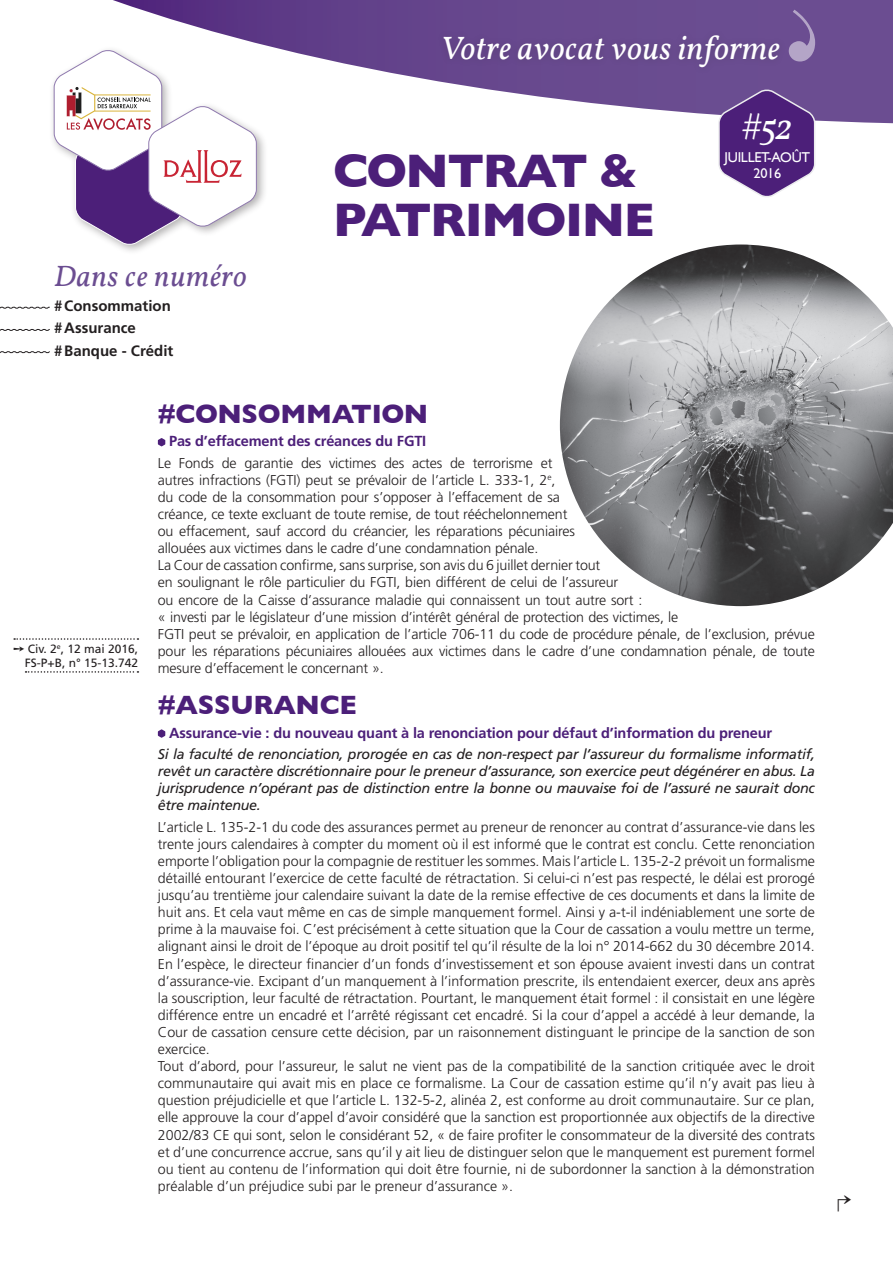
<style>
.page{position:relative;width:893px;height:1263px;background:#fff}
.page>*{position:absolute;margin:0;border:0;box-sizing:border-box;transform-origin:0 0}
._1-intro_titre{font:700 48px/49.5px "Gill Sans";letter-spacing:-.03em;color:#4c1f79}
.t1{font:italic 36px "Vollkorn";color:#fff}
._2-intro_votre_avoca{font:italic 33px "Vollkorn";letter-spacing:.01em;color:#fff}
._3-dans_cenuméro{font:italic 30px "Vollkorn";letter-spacing:.02em;color:#6b4d91}
.t2{font:28.8px "MS Mincho";color:#231f20}
._1-texte_titre{font:700 27px "Gill Sans";letter-spacing:-.01em;color:#4c1f79}
._4-intro_partie{font:700 15px "Frutiger";color:#231f20}
._2-texte_sous_titre{font:700 14.55px "Frutiger";letter-spacing:-.01em;color:#4c1f79}
._6-texte_texte{font:300 14.25px/17.1px "Frutiger";letter-spacing:-.01em;color:#231f20;text-align:justify}
._4-texte_chapo{font:italic 14.25px/17.1px "Frutiger";letter-spacing:-.02em;color:#231f20;text-align:justify}
.t3{font:14.25px/16.2px "Gill Sans";letter-spacing:-.02em;color:#fff;text-align:center}
._3-texte_source{font:12px/14.4px "Frutiger";color:#231f20;text-align:right}
</style>
<div class="page">
<svg style="left:0;top:351px;width:50px;height:2px"></svg>
<svg style="left:0;top:329px;width:50px;height:2px"></svg>
<svg style="left:0;top:306px;width:50px;height:3px"></svg>
<svg style="left:113px;top:0;width:780px;height:123px"></svg>
<div style="left:437px;top:29px;width:350px;height:46px;background:#67498d"></div>
<svg style="left:717px;top:88px;width:99px;height:109px;background:#6c4991"></svg>
<svg style="left:158px;top:438px;width:7px;height:8px"></svg>
<svg style="left:158px;top:729px;width:7px;height:9px"></svg>
<svg style="left:14px;top:638px;width:124px;height:2px"></svg>
<svg style="left:26px;top:671px;width:112px;height:2px"></svg>
<div style="left:49px;top:46px;width:219px;height:210px;background:#231f20;opacity:.35"></div>
<svg style="left:54px;top:50px;width:203px;height:195px"></svg>
<img style="left:560px;top:244px;width:333px;height:362px">
<svg style="left:789px;top:10px;width:26px;height:52px"></svg>
<p class="_2-intro_votre_avoca" style="left:440px;top:28px;width:341px">Votre avocat vous informe</p>
<p class="_3-dans_cenuméro" style="left:54px;top:258px;width:194px">Dans ce numéro</p>
<p class="_4-intro_partie" style="left:54px;top:297px;width:118px">#Consommation</p>
<p class="_4-intro_partie" style="left:54px;top:319px;width:83px">#Assurance</p>
<p class="_4-intro_partie" style="left:54px;top:342px;width:121px">#Banque - Crédit</p>
<p class="_1-intro_titre" style="left:333px;top:145px;width:323px">CONTRAT &amp;<br>PATRIMOINE</p>
<p class="t1" style="left:741px;top:105px;width:52px">#52</p>
<p class="t3" style="left:724px;top:149px;width:87px">JUILLET-AOÛT<br>2016</p>
<p class="_3-texte_source" style="left:13px;top:641px;width:126px">➙ Civ. 2<sup>e</sup>, 12 mai 2016,<br>FS-P+B, n° 15-13.742</p>
<p class="_1-texte_titre" style="left:158px;top:392px;width:272px">#CONSOMMATION</p>
<p class="_2-texte_sous_titre" style="left:169px;top:433px;width:259px">Pas d’effacement des créances du FGTI</p>
<p class="_6-texte_texte" style="left:158px;top:454px;width:419px;text-align:left">Le Fonds de garantie des victimes des actes de terrorisme et autres infractions (FGTI) peut se prévaloir de l’article L. 333-1, 2<sup>e</sup>,<br>du code de la consommation pour s’opposer à l’effacement de sa créance, ce texte excluant de toute remise, de tout rééchelonnement ou effacement, sauf accord du créancier, les réparations pécuniaires allouées aux victimes dans le cadre d’une condamnation pénale.</p>
<p class="_6-texte_texte" style="left:158px;top:557px;width:659px;text-align:left">La Cour de cassation confirme, sans surprise, son avis du 6 juillet dernier tout<br>en soulignant le rôle particulier du FGTI, bien différent de celui de l’assureur<br>ou encore de la Caisse d’assurance maladie qui connaissent un tout autre sort :<br>« investi par le législateur d’une mission d’intérêt général de protection des victimes, le<br>FGTI peut se prévaloir, en application de l’article 706-11 du code de procédure pénale, de l’exclusion, prévue pour les réparations pécuniaires allouées aux victimes dans le cadre d’une condamnation pénale, de toute mesure d’effacement le concernant ».</p>
<p class="_1-texte_titre" style="left:158px;top:683px;width:201px">#ASSURANCE</p>
<p class="_2-texte_sous_titre" style="left:169px;top:724px;width:605px">Assurance-vie : du nouveau quant à la renonciation pour défaut d’information du preneur</p>
<p class="_4-texte_chapo" style="left:158px;top:746px;width:659px">Si la faculté de renonciation, prorogée en cas de non-respect par l’assureur du formalisme informatif, revêt un caractère discrétionnaire pour le preneur d’assurance, son exercice peut dégénérer en abus. La jurisprudence n’opérant pas de distinction entre la bonne ou mauvaise foi de l’assuré ne saurait donc être maintenue.</p>
<p class="_6-texte_texte" style="left:158px;top:818px;width:659px">L’article L. 135-2-1 du code des assurances permet au preneur de renoncer au contrat d’assurance-vie dans les trente jours calendaires à compter du moment où il est informé que le contrat est conclu. Cette renonciation emporte l’obligation pour la compagnie de restituer les sommes. Mais l’article L. 135-2-2 prévoit un formalisme détaillé entourant l’exercice de cette faculté de rétractation. Si celui-ci n’est pas respecté, le délai est prorogé jusqu’au trentième jour calendaire suivant la date de la remise effective de ces documents et dans la limite de huit ans. Et cela vaut même en cas de simple manquement formel. Ainsi y a-t-il indéniablement une sorte de prime à la mauvaise foi. C’est précisément à cette situation que la Cour de cassation a voulu mettre un terme, alignant ainsi le droit de l’époque au droit positif tel qu’il résulte de la loi n° 2014-662 du 30 décembre 2014.</p>
<p class="_6-texte_texte" style="left:158px;top:955px;width:659px">En l’espèce, le directeur financier d’un fonds d’investissement et son épouse avaient investi dans un contrat d’assurance-vie. Excipant d’un manquement à l’information prescrite, ils entendaient exercer, deux ans après la souscription, leur faculté de rétractation. Pourtant, le manquement était formel : il consistait en une légère différence entre un encadré et l’arrêté régissant cet encadré. Si la cour d’appel a accédé à leur demande, la Cour de cassation censure cette décision, par un raisonnement distinguant le principe de la sanction de son exercice.</p>
<p class="_6-texte_texte" style="left:158px;top:1058px;width:659px">Tout d’abord, pour l’assureur, le salut ne vient pas de la compatibilité de la sanction critiquée avec le droit communautaire qui avait mis en place ce formalisme. La Cour de cassation estime qu’il n’y avait pas lieu à question préjudicielle et que l’article L. 132-5-2, alinéa 2, est conforme au droit communautaire. Sur ce plan, elle approuve la cour d’appel d’avoir considéré que la sanction est proportionnée aux objectifs de la directive 2002/83 CE qui sont, selon le considérant 52, « de faire profiter le consommateur de la diversité des contrats et d’une concurrence accrue, sans qu’il y ait lieu de distinguer selon que le manquement est purement formel ou tient au contenu de l’information qui doit être fournie, ni de subordonner la sanction à la démonstration préalable d’un préjudice subi par le preneur d’assurance ».</p>
<p class="t2" style="left:851px;top:1219px;width:16px;rotate:-180deg">↵</p>
</div>
